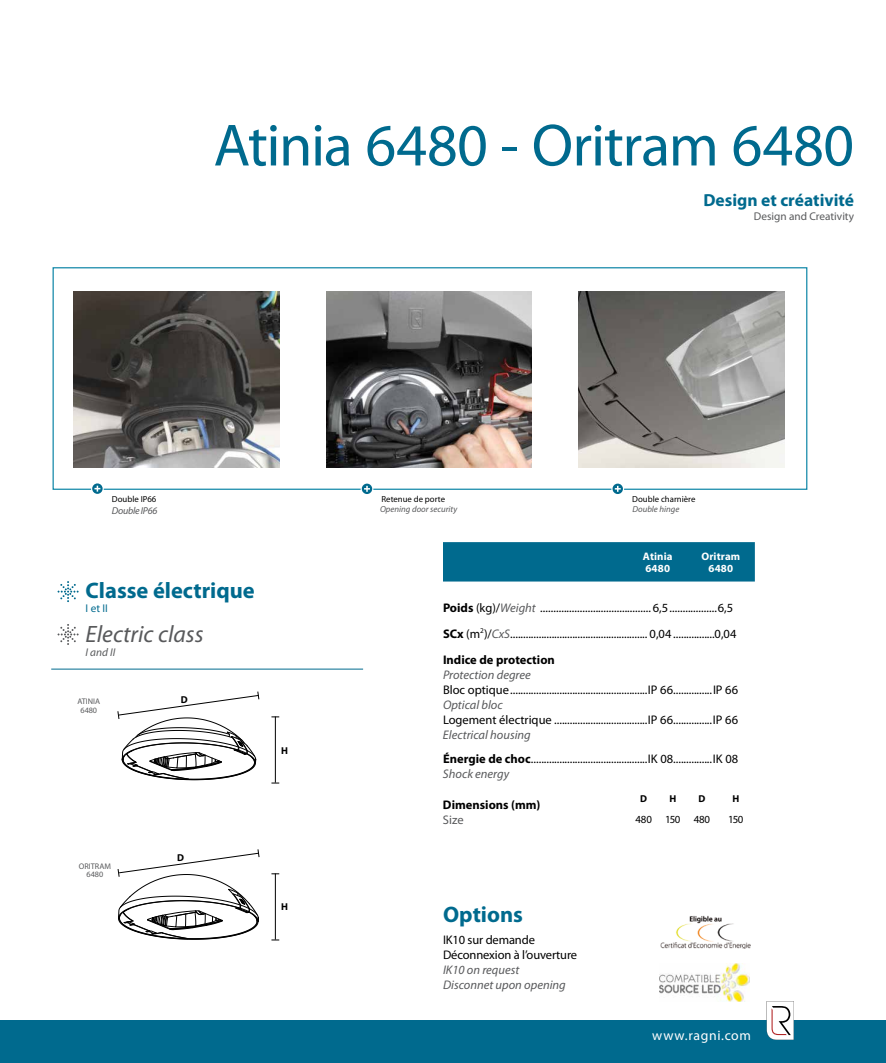
<style>
.page{position:relative;width:886px;height:1063px;background:#fff}
.page>*{position:absolute;margin:0;border:0;box-sizing:border-box;transform-origin:0 0}
.t1{font:60px "Myriad Pro";letter-spacing:-.015em;color:#006a8e}
.t2{font:italic 23.75px "Myriad Pro";color:#58595b}
.t3{font:700 22.5px "Myriad Pro";color:#006a8e}
.t4{font:700 17.5px "Myriad Pro";color:#006a8e}
.t5{font:13.75px "Myriad Pro";letter-spacing:.045em;color:#fff}
.t6{font:12.5px/26.2px "Myriad Pro";color:#000}
.t7{font:italic 12.5px/15px "Myriad Pro";color:#58595b}
.t8{font:700 12.5px "Myriad Pro";color:#000}
.t9{font:12.5px "Myriad Pro";color:#58595b}
.t10{font:11.25px "Myriad Pro";color:#58595b}
.t11{font:italic 11.25px "Myriad Pro";color:#58595b}
.t12{font:11.25px "Myriad Pro";color:#006a8e}
.t13{font:700 10.88px/12.5px "Myriad Pro";letter-spacing:.015em;color:#fff}
.t14{font:10.88px "Myriad Pro";letter-spacing:-.03em;color:#000}
.t15{font:italic 10px "Myriad Pro";letter-spacing:-.025em;color:#58595b}
.t16{font:700 10px "Myriad Pro";color:#000}
.t17{font:8.75px "Myriad Pro";color:#000}
.t18{font:italic 8.75px "Myriad Pro";color:#58595b}
.t19{font:8.12px/8.9px "Myriad Pro";color:#58595b;text-align:center}
.s1{font-weight:700}
.s2{font-style:italic;color:#58595b}
.s3{font-style:italic}
</style>
<div class="page">
<div style="left:53px;top:267px;width:754px;height:223px;border:1px solid #1489a9"></div>
<img style="left:659px;top:964px;width:91px;height:37px">
<img style="left:660px;top:915px;width:91px;height:34px">
<div style="left:0;top:1020px;width:886px;height:43px;background:#006a8e"></div>
<svg style="left:766px;top:1001px;width:28px;height:39px"></svg>
<img style="left:326px;top:291px;width:206px;height:177px">
<img style="left:579px;top:291px;width:205px;height:177px">
<img style="left:74px;top:291px;width:205px;height:177px">
<svg style="left:362px;top:484px;width:10px;height:10px"></svg>
<svg style="left:612px;top:484px;width:11px;height:10px"></svg>
<svg style="left:92px;top:483px;width:11px;height:11px"></svg>
<svg style="left:58px;top:581px;width:21px;height:21px"></svg>
<svg style="left:58px;top:624px;width:21px;height:21px"></svg>
<div style="left:443px;top:542px;width:312px;height:40px;background:#006a8e"></div>
<hr style="left:51px;top:669px;width:312px;height:1px;background:#006a8e">
<hr style="left:275px;top:717px;width:1px;height:66px;background:#000">
<hr style="left:275px;top:873px;width:1px;height:67px;background:#000">
<svg style="left:117px;top:849px;width:143px;height:90px"></svg>
<svg style="left:117px;top:691px;width:143px;height:89px"></svg>
<h1 class="t1" style="left:213px;top:108px;width:642px">Atinia 6480 - Oritram 6480</h1>
<h3 class="t4" style="left:703px;top:189px;width:152px">Design et créativité</h3>
<p class="t10" style="left:754px;top:209px;width:102px">Design and Creativity</p>
<p class="t17" style="left:112px;top:493px;width:46px">Double IP66</p>
<p class="t15" style="left:112px;top:504px;width:47px">Double IP66</p>
<p class="t17" style="left:381px;top:494px;width:65px">Retenue de porte</p>
<p class="t18" style="left:380px;top:504px;width:79px">Opening door security</p>
<p class="t17" style="left:632px;top:494px;width:65px">Double charnière</p>
<p class="t18" style="left:632px;top:504px;width:48px">Double hinge</p>
<h3 class="t3" style="left:86px;top:576px;width:171px">Classe électrique</h3>
<p class="t12" style="left:86px;top:601px;width:24px">I et II</p>
<h2 class="t2" style="left:86px;top:619px;width:119px">Electric class</h2>
<p class="t11" style="left:86px;top:645px;width:31px">I and II</p>
<p class="t19" style="left:77px;top:697px;width:24px">ATINIA<br>6480</p>
<p class="t16" style="left:181px;top:693px;width:8px">D</p>
<p class="t16" style="left:281px;top:744px;width:8px">H</p>
<p class="t19" style="left:79px;top:861px;width:34px">ORITRAM</p>
<p class="t19" style="left:87px;top:870px;width:18px">6480</p>
<p class="t16" style="left:177px;top:851px;width:8px">D</p>
<p class="t16" style="left:281px;top:901px;width:8px">H</p>
<p class="t13" style="left:643px;top:549px;width:31px">Atinia<br>6480</p>
<p class="t13" style="left:701px;top:549px;width:40px;text-align:center">Oritram<br>6480</p>
<p class="t6" style="left:443px;top:594px;width:295px"><span class="s1">Poids</span> (kg)/<span class="s2">Weight</span> <span class="s3">..........................................</span>6,5 <span class="s3">..................</span>6,5<br><span class="s1">SCx</span> (m<sup>2</sup>)/<span class="s2">CxS</span>..................................................... 0,04 ................0,04<br><span class="s1">Indice de protection</span></p>
<p class="t7" style="left:443px;top:667px;width:89px">Protection degree</p>
<p class="t6" style="left:443px;top:677px;width:297px">Bloc optique.....................................................IP 66...............IP 66</p>
<p class="t7" style="left:443px;top:697px;width:61px">Optical bloc</p>
<p class="t6" style="left:443px;top:707px;width:297px">Logement électrique ....................................IP 66...............IP 66</p>
<p class="t6" style="left:443px;top:723px;width:297px;line-height:23.4px"><span class="s2">Electrical housing<br></span><span class="s1">Énergie de choc</span>.............................................IK 08...............IK 08</p>
<p class="t7" style="left:443px;top:766px;width:68px">Shock energy</p>
<p class="t8" style="left:443px;top:797px;width:99px">Dimensions (mm)</p>
<p class="t9" style="left:443px;top:812px;width:22px">Size</p>
<p class="t16" style="left:640px;top:792px;width:8px">D</p>
<p class="t16" style="left:669px;top:792px;width:8px">H</p>
<p class="t16" style="left:698px;top:792px;width:8px">D</p>
<p class="t16" style="left:732px;top:792px;width:8px">H</p>
<p class="t14" style="left:635px;top:813px;width:76px">480 150 480</p>
<p class="t14" style="left:728px;top:813px;width:17px">150</p>
<h3 class="t3" style="left:443px;top:900px;width:82px">Options</h3>
<p class="t6" style="left:443px;top:932px;width:136px;line-height:15px">IK10 sur demande<br>Déconnexion à l’ouverture</p>
<p class="t7" style="left:443px;top:962px;width:124px">IK10 on request<br>Disconnet upon opening</p>
<p class="t5" style="left:652px;top:1027px;width:100px">www.ragni.com</p>
</div>
